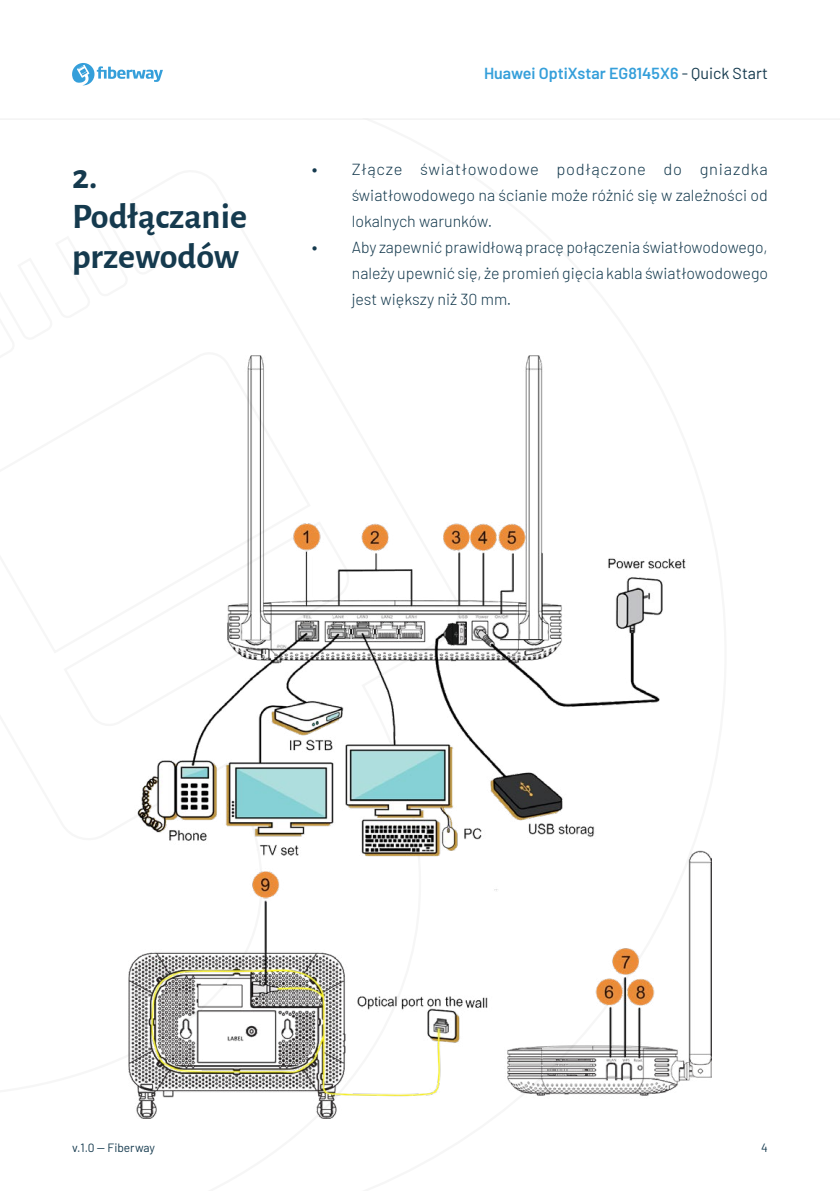
<style>
.page{position:relative;width:840px;height:1191px;background:#fff}
.page>*{position:absolute;margin:0;border:0;box-sizing:border-box;transform-origin:0 0}
.t1{font:700 36px/40px "Alegreya Sans";color:#153a4e}
.t2{font:300 16px/26px "Barlow";color:#153a4e;text-align:justify}
.t3{font:600 16px "Barlow";color:#359fda}
.t4{font:12px "Barlow";color:#153a4e}
.s1{font-weight:400;color:#153a4e}
.s2{font-weight:700}
</style>
<div class="page">
<svg style="left:72px;top:63px;width:91px;height:22px"></svg>
<hr style="left:0;top:119px;width:839px;height:1px;background:#ededed">
<img style="left:129px;top:355px;width:581px;height:764px">
<p class="t3" style="left:483px;top:61px;width:285px">Huawei OptiXstar EG8145X6 <span class="s1">- Quick Start</span></p>
<h1 class="t1" style="left:72px;top:153px;width:176px">2.<br>Podłączanie przewodów</h1>
<p class="t2" style="left:351px;top:155px;width:417px;text-indent:-40px"><span class="s2">•</span> Złącze światłowodowe podłączone do gniazdka światłowodowego na ścianie może różnić się w zależności od lokalnych warunków.</p>
<p class="t2" style="left:351px;top:233px;width:417px;text-indent:-40px"><span class="s2">•</span> Aby zapewnić prawidłową pracę połączenia światłowodowego, należy upewnić się, że promień gięcia kabla światłowodowego jest większy niż 30 mm.</p>
<p class="t4" style="left:72px;top:1139px;width:84px">v.1.0 — Fiberway</p>
<p class="t4" style="left:760px;top:1139px;width:8px">4</p>
</div>
